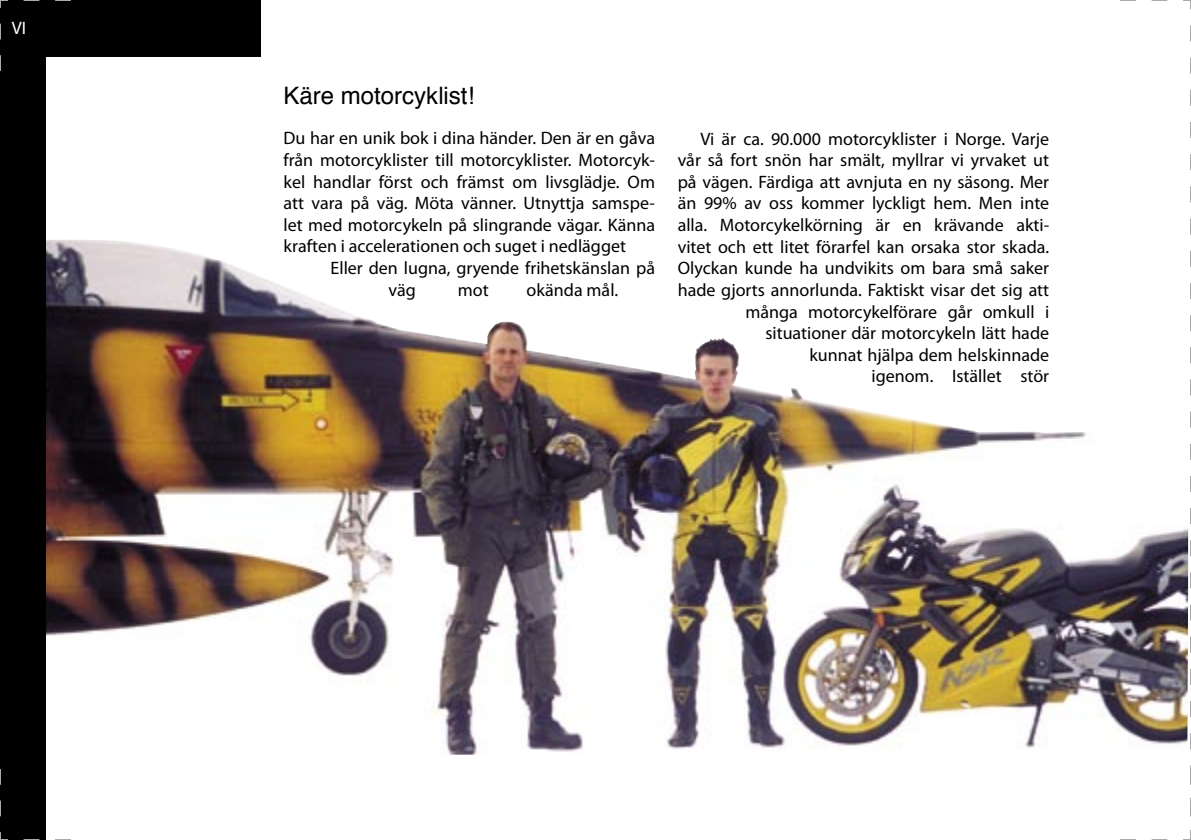
<style>
.page{position:relative;width:1191px;height:840px;background:#fff}
.page>*{position:absolute;margin:0;border:0;box-sizing:border-box;transform-origin:0 0}
.Avsnitt{font:24px "Helvetica";color:#000}
.Brødtext_2{font:300 18px/21.6px "Palatino";color:#000;text-align:right}
.Brødtext_1{font:300 18px/21.6px "Palatino";color:#000;text-align:justify}
.Brødtext_2-2{font:300 18px "Palatino";color:#fff}
</style>
<div class="page">
<img style="left:45px;top:239px;width:1075px;height:515px">
<div style="left:0;top:0;width:45px;height:839px;background:#000"></div>
<div style="left:0;top:0;width:261px;height:57px;background:#000"></div>
<svg style="left:0;top:0;width:71px;height:71px"></svg>
<svg style="left:0;top:768px;width:46px;height:71px"></svg>
<svg style="left:1120px;top:0;width:71px;height:839px"></svg>
<p class="Brødtext_2-2" style="left:12px;top:18px;width:16px">VI</p>
<p class="Avsnitt" style="left:283px;top:79px;width:192px">Käre motorcyklist!</p>
<p class="Brødtext_1" style="left:283px;top:128px;width:373px">Du har en unik bok i dina händer. Den är en gåva från motorcyklister till motorcyklister. Motorcyk&shy;kel handlar först och främst om livsglädje. Om att vara på väg. Möta vänner. Utnyttja samspe&shy;let med motorcykeln på slingrande vägar. Känna kraften i accelerationen och suget i nedlägget</p>
<p class="Brødtext_1" style="left:388px;top:257px;width:268px;text-indent:-58px">Eller den lugna, gryende frihetskänslan på väg</p>
<p class="Brødtext_1" style="left:458px;top:279px;width:32px">mot</p>
<p class="Brødtext_1" style="left:526px;top:279px;width:93px">okända mål.</p>
<p class="Brødtext_2" style="left:677px;top:128px;width:373px">Vi är ca. 90.000 motorcyklister i Norge. Varje vår så fort snön har smält, myllrar vi yrvaket ut på vägen. Färdiga att avnjuta en ny säsong. Mer än 99% av oss kommer lyckligt hem. Men inte alla. Motorcykelkörning är en krävande akti&shy;vitet och ett litet förarfel kan orsaka stor skada.<br>Olyckan kunde ha undvikits om bara små saker hade gjorts annorlunda. Faktiskt visar det sig att många motorcykelförare går omkull i situationer där motorcykeln lätt hade<br>kunnat hjälpa dem helskinnade<br>igenom. Istället stör</p>
</div>
